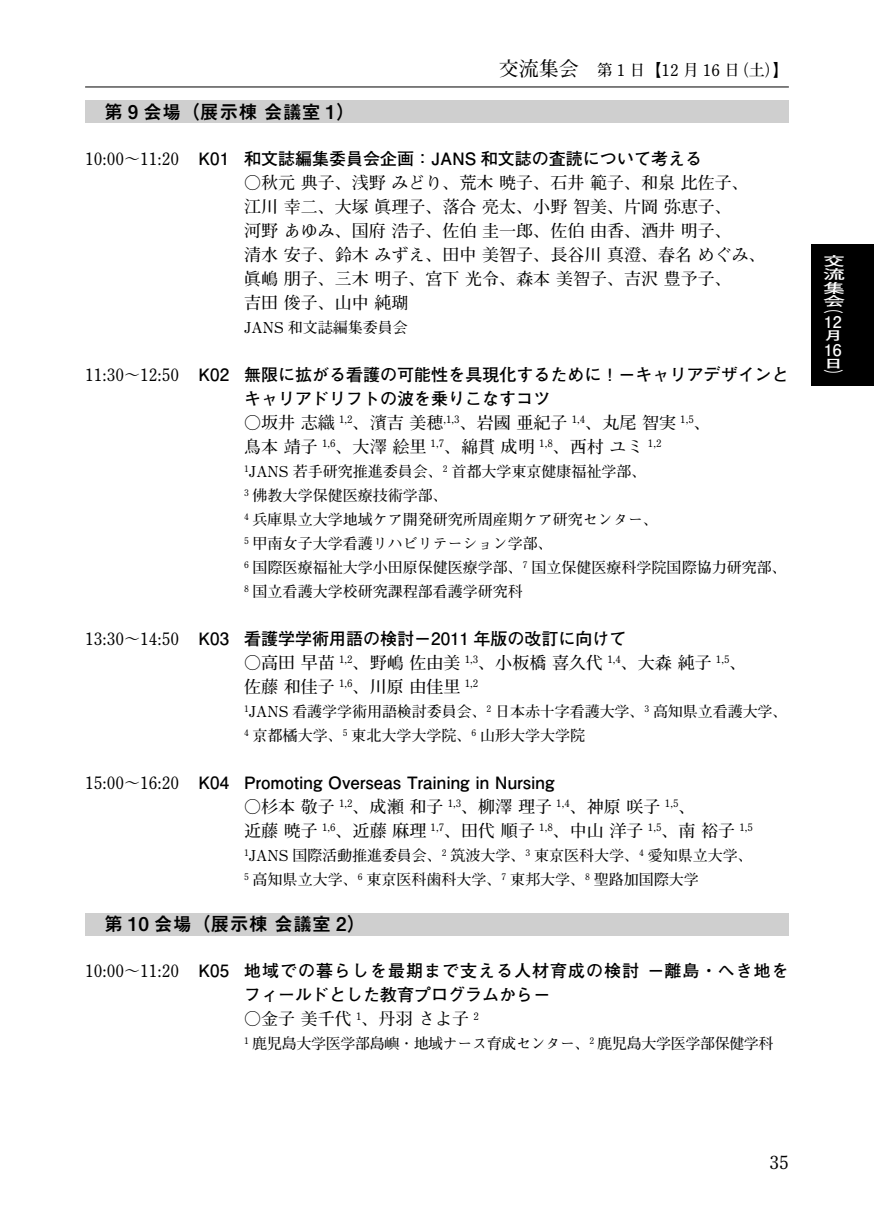
<style>
.page{position:relative;width:874px;height:1225px;background:#fff}
.page>*{position:absolute;margin:0;border:0;box-sizing:border-box;transform-origin:0 0}
.t1{font:700 19px "Mi Go MB1 Std De";color:#000}
.t2{font:700 18px "Futo Min A101 Pro";color:#000}
.t3{font:700 17px/24px "Futo Min A101 Pro";color:#000}
.t4{font:700 17px/24px "Futo Go B101 Pro";color:#000}
.t5{font:700 17px/24px "Futo Go B101 Pro";letter-spacing:.06em;color:#000}
.t6{font:700 16px "Futo Min A101 Pro";color:#000}
.t7{font:700 16px "Futo Go B101 Pro";color:#fff}
.t8{font:700 15px/24px "Futo Min A101 Pro";color:#000}
.t9{font:700 15px "Futo Min A101 Pro";letter-spacing:-.025em;color:#000}
.t10{font:700 13.2px/13.2px "Futo Go B101 Pro";color:#fff;text-align:justify;scale:1.67 1}
.t11{font:700 12px/12px "Futo Go B101 Pro";color:#fff;scale:1.67 1}
.s1{font-size:20px}
.s2{font-family:"Futo Min A101 Pro"}
</style>
<div class="page">
<div style="left:85px;top:913px;width:703px;height:22px;background:#cfcfcf"></div>
<div style="left:85px;top:100px;width:703px;height:22px;background:#cfcfcf"></div>
<div style="left:811px;top:244px;width:62px;height:142px;background:#000"></div>
<hr style="left:85px;top:86px;width:703px;height:1px;background:#000">
<p class="t6" style="left:498px;top:57px;width:291px"><span class="s1">交流集会</span> 第 1 日【12 月 16 日（土）】</p>
<p class="t1" style="left:104px;top:97px;width:252px">第 9 会場（展示棟会議室 1）</p>
<p class="t4" style="left:85px;top:144px;width:618px"><span class="s2">10:00〜11:20</span> K01 和文誌編集委員会企画：JANS 和文誌の査読について考える</p>
<p class="t3" style="left:244px;top:168px;width:523px">○秋元典子、浅野みどり、荒木暁子、石井範子、和泉比佐子、江川幸二、大塚眞理子、落合亮太、小野智美、片岡弥恵子、<br>河野あゆみ、国府浩子、佐伯圭一郎、佐伯由香、酒井明子、<br>清水安子、鈴木みずえ、田中美智子、長谷川真澄、春名めぐみ、眞嶋朋子、三木明子、宮下光令、森本美智子、吉沢豊予子、<br>吉田俊子、山中純瑚</p>
<p class="t8" style="left:244px;top:313px;width:165px">JANS 和文誌編集委員会</p>
<p class="t4" style="left:244px;top:360px;width:546px;text-indent:-159px"><span class="s2">11:30〜12:50</span> K02 無限に拡がる看護の可能性を具現化するために！−キャリアデザインとキャリアドリフトの波を乗りこなすコツ</p>
<p class="t3" style="left:244px;top:408px;width:468px">○坂井志織 <sup>1,2</sup>、濱吉美穂<sup>,1,3</sup>、岩國亜紀子 <sup>1,4</sup>、丸尾智実 <sup>1,5</sup>、鳥本靖子 <sup>1,6</sup>、大澤絵里 <sup>1,7</sup>、綿貫成明 <sup>1,8</sup>、西村ユミ <sup>1,2</sup></p>
<p class="t8" style="left:244px;top:457px;width:544px"><sup>1</sup>JANS 若手研究推進委員会、<sup>2</sup> 首都大学東京健康福祉学部、<br><sup>3</sup> 佛教大学保健医療技術学部、<br><sup>4</sup> 兵庫県立大学地域ケア開発研究所周産期ケア研究センター、<br><sup>5</sup> 甲南女子大学看護リハビリテーション学部、<br><sup>6</sup> 国際医療福祉大学小田原保健医療学部、<sup>7</sup> 国立保健医療科学院国際協力研究部、<br><sup>8</sup> 国立看護大学校研究課程部看護学研究科</p>
<p class="t4" style="left:85px;top:624px;width:542px"><span class="s2">13:30〜14:50</span> K03 看護学学術用語の検討−2011 年版の改訂に向けて</p>
<p class="t3" style="left:244px;top:648px;width:504px">○高田早苗 <sup>1,2</sup>、野嶋佐由美 <sup>1,3</sup>、小板橋喜久代 <sup>1,4</sup>、大森純子 <sup>1,5</sup>、佐藤和佳子 <sup>1,6</sup>、川原由佳里 <sup>1,2</sup></p>
<p class="t8" style="left:244px;top:697px;width:544px"><sup>1</sup>JANS 看護学学術用語検討委員会、<sup>2</sup> 日本赤十字看護大学、<sup>3</sup> 高知県立看護大学、<br><sup>4</sup> 京都橘大学、<sup>5</sup> 東北大学大学院、<sup>6</sup> 山形大学大学院</p>
<p class="t4" style="left:85px;top:768px;width:470px"><span class="s2">15:00〜16:20</span> K04 Promoting Overseas Training in Nursing</p>
<p class="t3" style="left:244px;top:792px;width:510px">○杉本敬子 <sup>1,2</sup>、成瀬和子 <sup>1,3</sup>、柳澤理子 <sup>1,4</sup>、神原咲子 <sup>1,5</sup>、<br>近藤暁子 <sup>1,6</sup>、近藤麻理 <sup>1,7</sup>、田代順子 <sup>1,8</sup>、中山洋子 <sup>1,5</sup>、南裕子 <sup>1,5</sup></p>
<p class="t8" style="left:244px;top:841px;width:510px"><sup>1</sup>JANS 国際活動推進委員会、<sup>2</sup> 筑波大学、<sup>3</sup> 東京医科大学、<sup>4</sup> 愛知県立大学、<br><sup>5</sup> 高知県立大学、<sup>6</sup> 東京医科歯科大学、<sup>7</sup> 東邦大学、<sup>8</sup> 聖路加国際大学</p>
<p class="t1" style="left:104px;top:909px;width:263px">第 10 会場（展示棟会議室 2）</p>
<p class="t5" style="left:244px;top:956px;width:546px;text-indent:-159px"><span class="s2">10:00〜11:20</span> K05 地域での暮らしを最期まで支える人材育成の検討 −離島・へき地をフィールドとした教育プログラムから−</p>
<p class="t3" style="left:244px;top:1004px;width:236px">○金子美千代 <sup>1</sup>、丹羽さよ子 <sup>2</sup></p>
<p class="t9" style="left:244px;top:1031px;width:531px"><sup>1</sup> 鹿児島大学医学部島嶼・地域ナース育成センター、<sup>2</sup> 鹿児島大学医学部保健学科</p>
<p class="t10" style="left:822px;top:253px;width:15px">交流集会</p>
<p class="t11" style="left:823px;top:300px;width:13px">（</p>
<p class="t7" style="left:823px;top:309px;width:19px">12</p>
<p class="t11" style="left:823px;top:328px;width:13px">月</p>
<p class="t7" style="left:823px;top:337px;width:19px">16</p>
<p class="t11" style="left:823px;top:356px;width:13px">日）</p>
<p class="t2" style="left:769px;top:1148px;width:21px">35</p>
</div>
